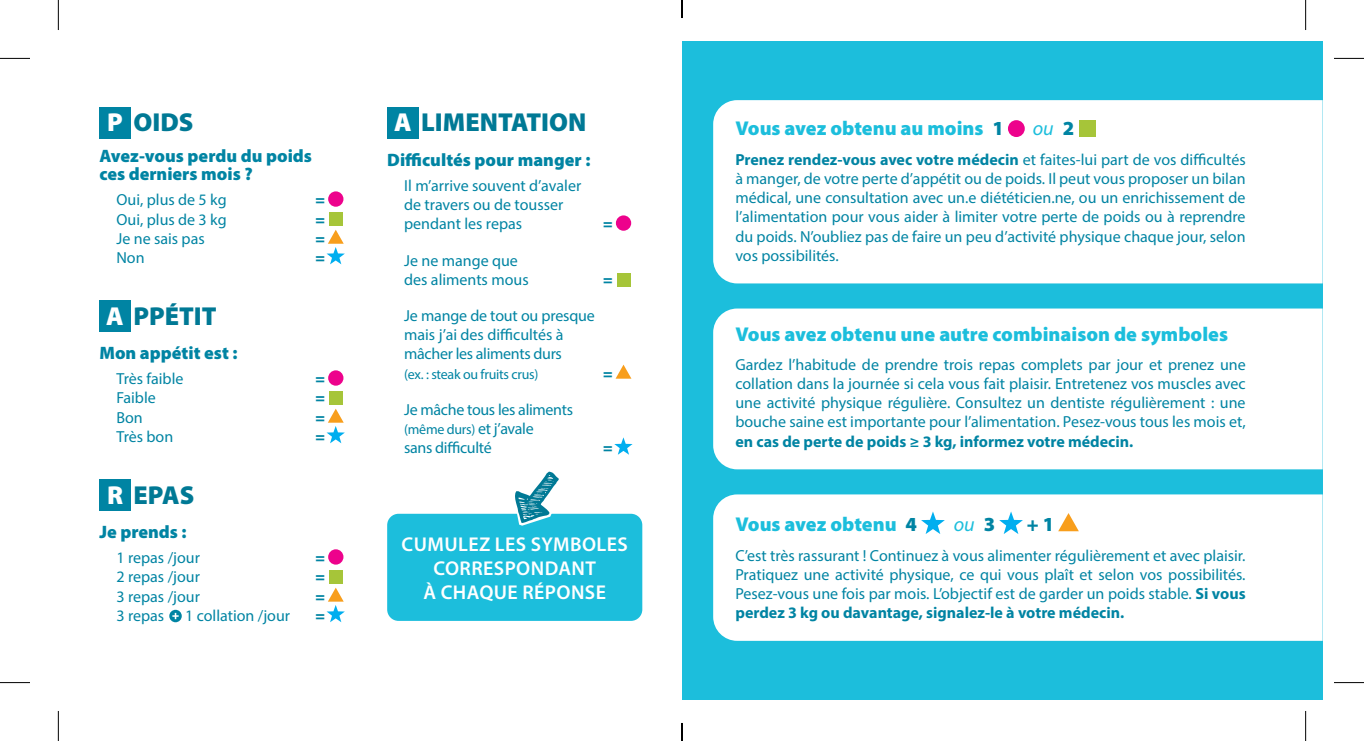
<style>
.page{position:relative;width:1364px;height:741px;background:#fff}
.page>*{position:absolute;margin:0;border:0;box-sizing:border-box;transform-origin:0 0}
.t1{font:900 26px "Myriad Pro";color:#007995}
.t2{font:900 20px "Myriad Pro";color:#1cbedc}
.t3{font:600 20px/24px "Myriad Pro";letter-spacing:.02em;color:#fff;text-align:center}
.t4{font:italic 20px "Myriad Pro";color:#1cbedc}
.t5{font:900 20px "Myriad Pro";color:#0084a3}
.t6{font:900 18px/18px "Myriad Pro";color:#0084a3}
.t7{font:16px/19.2px "Myriad Pro";color:#0084a3}
.t8{font:700 16px "Myriad Pro";color:#0084a3}
.t9{font:16px "Myriad Pro";letter-spacing:-.02em;color:#0084a3}
.t10{font:900 16px "Myriad Pro";color:#0084a3}
.t11{font:14px "Myriad Pro";letter-spacing:-.02em;color:#0084a3}
.s1{color:#fff}
.s2{font-size:16px}
.s3{color:#0084a3}
.s4{font-weight:900;font-style:normal;color:#0084a3}
.s5{font-weight:700}
</style>
<div class="page">
<div style="left:682px;top:41px;width:641px;height:658px;background:#1cbedc"></div>
<div style="left:387px;top:107px;width:31px;height:32px;background:#0084a3"></div>
<div style="left:616px;top:215px;width:15px;height:16px;background:#ed028c;border-radius:50%"></div>
<div style="left:617px;top:273px;width:13px;height:13px;background:#a6c539"></div>
<svg style="left:616px;top:364px;width:15px;height:14px"></svg>
<svg style="left:614px;top:437px;width:19px;height:17px"></svg>
<div style="left:99px;top:107px;width:32px;height:32px;background:#0084a3"></div>
<div style="left:328px;top:191px;width:15px;height:16px;background:#ed028c;border-radius:50%"></div>
<div style="left:329px;top:213px;width:13px;height:13px;background:#a6c539"></div>
<svg style="left:327px;top:230px;width:18px;height:34px"></svg>
<div style="left:99px;top:301px;width:32px;height:31px;background:#0084a3"></div>
<div style="left:328px;top:370px;width:15px;height:15px;background:#ed028c;border-radius:50%"></div>
<div style="left:329px;top:391px;width:13px;height:14px;background:#a6c539"></div>
<svg style="left:327px;top:408px;width:18px;height:35px"></svg>
<div style="left:99px;top:479px;width:32px;height:32px;background:#0084a3"></div>
<div style="left:328px;top:549px;width:15px;height:15px;background:#ed028c;border-radius:50%"></div>
<div style="left:329px;top:570px;width:13px;height:13px;background:#a6c539"></div>
<svg style="left:169px;top:609px;width:13px;height:13px"></svg>
<svg style="left:172px;top:612px;width:7px;height:7px"></svg>
<svg style="left:327px;top:587px;width:18px;height:35px"></svg>
<div style="left:713px;top:100px;width:610px;height:183px;background:#fff"></div>
<div style="left:1008px;top:120px;width:17px;height:17px;background:#ed028c;border-radius:50%"></div>
<div style="left:1080px;top:121px;width:16px;height:16px;background:#a6c539"></div>
<div style="left:713px;top:308px;width:610px;height:161px;background:#fff"></div>
<div style="left:713px;top:494px;width:610px;height:146px;background:#fff"></div>
<svg style="left:921px;top:511px;width:24px;height:23px"></svg>
<svg style="left:999px;top:511px;width:24px;height:23px"></svg>
<svg style="left:1058px;top:513px;width:21px;height:18px"></svg>
<div style="left:387px;top:513px;width:255px;height:107px;background:#1cbedc;border-radius:11px"></div>
<svg style="left:513px;top:471px;width:49px;height:54px"></svg>
<hr style="left:0;top:58px;width:30px;height:1px;background:#000">
<hr style="left:1334px;top:58px;width:30px;height:1px;background:#000">
<hr style="left:0;top:682px;width:30px;height:1px;background:#000">
<hr style="left:1334px;top:682px;width:30px;height:1px;background:#000">
<hr style="left:58px;top:0;width:1px;height:30px;background:#000">
<hr style="left:58px;top:710px;width:1px;height:30px;background:#000">
<hr style="left:1305px;top:0;width:1px;height:30px;background:#000">
<hr style="left:1305px;top:710px;width:1px;height:30px;background:#000">
<svg style="left:681px;top:0;width:2px;height:18px"></svg>
<svg style="left:681px;top:723px;width:2px;height:17px"></svg>
<h1 class="t1" style="left:107px;top:105px;width:88px"><span class="s1">P</span> OIDS</h1>
<p class="t6" style="left:99px;top:146px;width:214px">Avez-vous perdu du poids ces derniers mois ?</p>
<p class="t7" style="left:116px;top:190px;width:112px">Oui, plus de 5 kg</p>
<p class="t10" style="left:315px;top:189px;width:11px">=</p>
<p class="t7" style="left:116px;top:209px;width:112px">Oui, plus de 3 kg</p>
<p class="t10" style="left:315px;top:208px;width:11px">=</p>
<p class="t7" style="left:116px;top:228px;width:90px">Je ne sais pas</p>
<p class="t10" style="left:315px;top:227px;width:11px">=</p>
<p class="t7" style="left:116px;top:247px;width:30px">Non</p>
<p class="t10" style="left:315px;top:247px;width:11px">=</p>
<h1 class="t1" style="left:106px;top:298px;width:112px"><span class="s1">A</span> PPÉTIT</h1>
<p class="t6" style="left:99px;top:343px;width:140px">Mon appétit est :</p>
<p class="t7" style="left:116px;top:369px;width:69px">Très faible</p>
<p class="t10" style="left:315px;top:368px;width:11px">=</p>
<p class="t7" style="left:116px;top:388px;width:41px">Faible</p>
<p class="t10" style="left:315px;top:387px;width:11px">=</p>
<p class="t7" style="left:116px;top:407px;width:28px">Bon</p>
<p class="t10" style="left:315px;top:406px;width:11px">=</p>
<p class="t7" style="left:116px;top:426px;width:58px">Très bon</p>
<p class="t10" style="left:315px;top:425px;width:11px">=</p>
<h1 class="t1" style="left:107px;top:477px;width:89px"><span class="s1">R</span> EPAS</h1>
<p class="t6" style="left:99px;top:522px;width:89px">Je prends :</p>
<p class="t7" style="left:116px;top:547px;width:85px">1 repas /jour</p>
<p class="t10" style="left:315px;top:547px;width:11px">=</p>
<p class="t7" style="left:116px;top:567px;width:85px">2 repas /jour</p>
<p class="t10" style="left:315px;top:566px;width:11px">=</p>
<p class="t7" style="left:116px;top:586px;width:85px">3 repas /jour</p>
<p class="t10" style="left:315px;top:585px;width:11px">=</p>
<p class="t7" style="left:116px;top:605px;width:49px">3 repas</p>
<p class="t7" style="left:185px;top:605px;width:106px">1 collation /jour</p>
<p class="t10" style="left:315px;top:604px;width:11px">=</p>
<h1 class="t1" style="left:394px;top:105px;width:194px"><span class="s1">A</span> LIMENTATION</h1>
<p class="t6" style="left:387px;top:150px;width:205px">Difficultés pour manger :</p>
<p class="t7" style="left:404px;top:175px;width:179px">Il m’arrive souvent d’avaler de travers ou de tousser pendant les repas</p>
<p class="t7" style="left:404px;top:250px;width:126px">Je ne mange que des aliments mous</p>
<p class="t10" style="left:603px;top:213px;width:11px">=</p>
<p class="t10" style="left:603px;top:268px;width:11px">=</p>
<p class="t7" style="left:404px;top:306px;width:192px">Je mange de tout ou presque mais j’ai des difficultés à mâcher les aliments durs</p>
<p class="t11" style="left:404px;top:365px;width:136px">(ex. : steak ou fruits crus)</p>
<p class="t10" style="left:603px;top:362px;width:11px">=</p>
<p class="t9" style="left:404px;top:399px;width:170px">Je mâche tous les aliments</p>
<p class="t11" style="left:404px;top:420px;width:131px">(même durs) <span class="s2">et j’avale</span></p>
<p class="t9" style="left:404px;top:438px;width:89px">sans difficulté</p>
<p class="t10" style="left:603px;top:437px;width:11px">=</p>
<p class="t3" style="left:402px;top:531px;width:228px">CUMULEZ LES SYMBOLES<br>CORRESPONDANT<br>À CHAQUE RÉPONSE</p>
<p class="t2" style="left:735px;top:115px;width:270px">Vous avez obtenu au moins <span class="s3">1</span></p>
<p class="t4" style="left:1033px;top:116px;width:43px">ou <span class="s4">2</span></p>
<p class="t7" style="left:735px;top:149px;width:512px;text-align:justify"><span class="s5">Prenez rendez-vous avec votre médecin</span> et faites-lui part de vos difficultés à manger, de votre perte d’appétit ou de poids. Il peut vous proposer un bilan médical, une consultation avec un.e diététicien.ne, ou un enrichissement de l’alimentation pour vous aider à limiter votre perte de poids ou à reprendre du poids. N’oubliez pas de faire un peu d’activité physique chaque jour, selon vos possibilités.</p>
<p class="t2" style="left:735px;top:320px;width:494px">Vous avez obtenu une autre combinaison de symboles</p>
<p class="t7" style="left:735px;top:354px;width:512px;text-align:justify">Gardez l’habitude de prendre trois repas complets par jour et prenez une collation dans la journée si cela vous fait plaisir. Entretenez vos muscles avec une activité physique régulière. Consultez un dentiste régulièrement : une bouche saine est importante pour l’alimentation. Pesez-vous tous les mois et,</p>
<p class="t8" style="left:735px;top:430px;width:400px">en cas de perte de poids ≥ 3 kg, informez votre médecin.</p>
<p class="t2" style="left:735px;top:511px;width:183px">Vous avez obtenu <span class="s3">4</span></p>
<p class="t4" style="left:954px;top:512px;width:43px">ou <span class="s4">3</span></p>
<p class="t5" style="left:1027px;top:511px;width:29px">+ 1</p>
<p class="t7" style="left:735px;top:545px;width:512px;text-align:justify">C’est très rassurant ! Continuez à vous alimenter régulièrement et avec plaisir.<br>Pratiquez une activité physique, ce qui vous plaît et selon vos possibilités.<br>Pesez-vous une fois par mois. L’objectif est de garder un poids stable. <span class="s5">Si vous perdez 3 kg ou davantage, signalez-le à votre médecin.</span></p>
</div>
